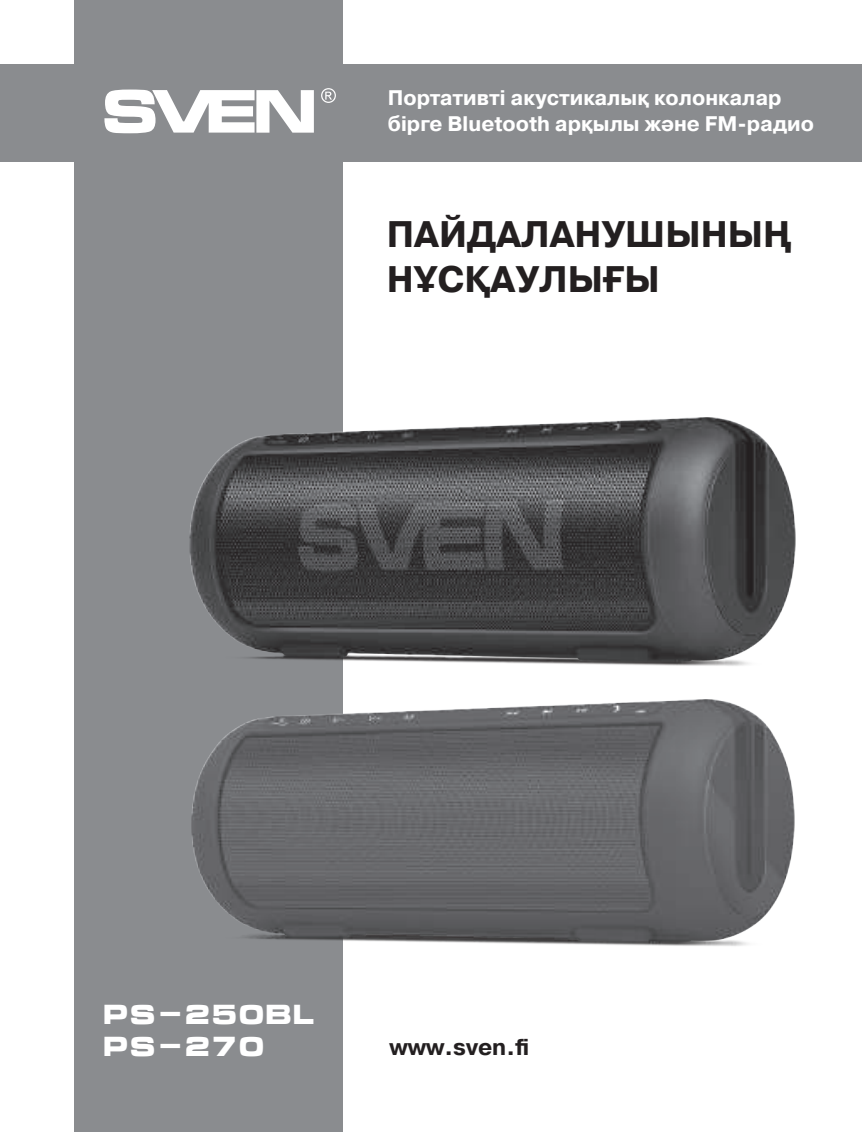
<style>
.page{position:relative;width:865px;height:1132px;background:#fff}
.page>*{position:absolute;margin:0;border:0;box-sizing:border-box;transform-origin:0 0}
.t1{font:700 36.75px/44.4px "Pragmatica";color:#231f20}
.t2{font:700 26.6px/32.2px "Micra";color:#fff}
.t3{font:700 23.1px "Pragmatica";color:#231f20}
.t4{font:700 21px/25.2px "Pragmatica";color:#fff}
</style>
<div class="page">
<div style="left:74px;top:1px;width:269px;height:1130px;background:#8a8c8f"></div>
<div style="left:0;top:64px;width:861px;height:98px;background:#8a8c8f"></div>
<svg style="left:104px;top:89px;width:210px;height:44px"></svg>
<svg style="left:321px;top:88px;width:15px;height:15px"></svg>
<img style="left:191px;top:699px;width:603px;height:247px">
<img style="left:189px;top:417px;width:605px;height:249px">
<p class="t4" style="left:388px;top:86px;width:427px">Портативті aкустикалық колонкалар бірге Bluetooth арқылы және FM-радио</p>
<h1 class="t1" style="left:386px;top:213px;width:406px">ПАЙДАЛАНУШЫНЫҢ<br>НҰСҚАУЛЫҒЫ</h1>
<p class="t2" style="left:102px;top:998px;width:214px">PS-250BL<br>PS-270</p>
<p class="t3" style="left:389px;top:1031px;width:141px">www.sven.fi</p>
</div>
